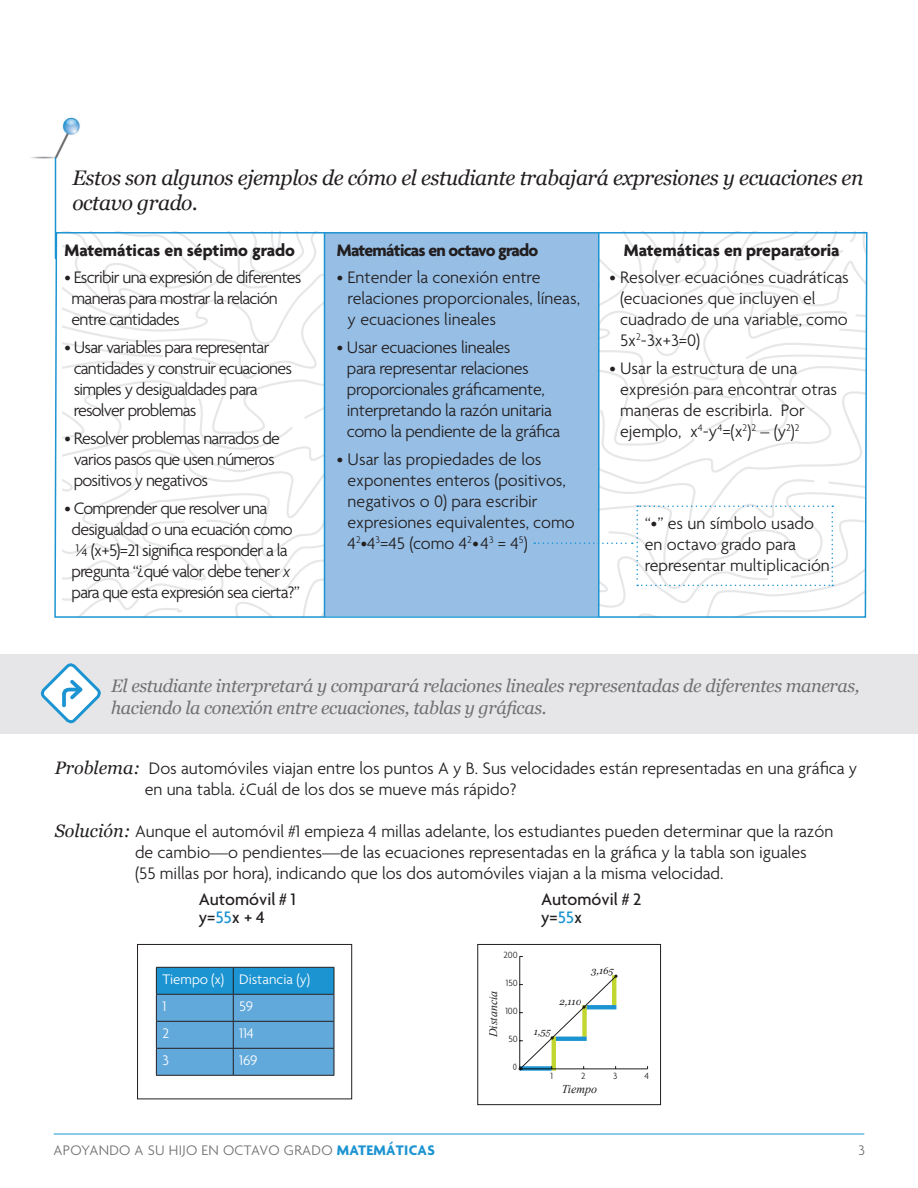
<style>
.page{position:relative;width:918px;height:1188px;background:#fff}
.page>*{position:absolute;margin:0;border:0;box-sizing:border-box;transform-origin:0 0}
.Call_Out{font:italic 21px/25.2px "Georgia";letter-spacing:-.02em;color:#231f20}
.Bullet_Copy{font:300 18px/21px "Agenda";letter-spacing:-.005em;color:#231f20}
.Bullet_Copy-2{font:300 18px/21px "Agenda";letter-spacing:-.04em;color:#231f20}
.Call_Out-2{font:italic 18px/21.6px "Georgia";letter-spacing:-.02em;color:#717074}
.Bullet_Copy-3{font:700 18px "Agenda";letter-spacing:-.01em;color:#231f20}
.Bullet_Copy-4{font:500 18px/18px "Agenda";color:#231f20}
.Bullet_Copy-5{font:700 18px "Agenda";letter-spacing:-.04em;color:#231f20}
.t1{font:300 15px "Agenda";letter-spacing:.02em;color:#717074}
.Bullet_Copy-6{font:300 15px "Agenda";color:#fff}
.Bullet_Copy-7{font:italic 12px "Times New Roman";color:#231f20}
.t2{font:italic 9.75px/13.2px "Georgia";color:#231f20;text-align:center}
.t3{font:300 9.75px "Agenda";color:#231f20}
.s1{font-style:italic}
.s2{font-family:"Georgia";font-weight:400;font-style:italic}
.s3{color:#1c94d2}
.s4{font-family:"Agenda";font-weight:300;font-style:normal}
.s5{font-weight:700;color:#1c94d2}
</style>
<div class="page">
<img style="left:31px;top:117px;width:49px;height:43px">
<hr style="left:55px;top:158px;width:1px;height:100px;background:#1c94d2">
<hr style="left:54px;top:1134px;width:810px;height:1px;background:#1c94d2">
<div style="left:0;top:654px;width:918px;height:80px;background:#e6e6e8"></div>
<svg style="left:40px;top:663px;width:61px;height:61px"></svg>
<svg style="left:156px;top:967px;width:179px;height:108px;background:#4e9ccf"></svg>
<hr style="left:156px;top:1075px;width:77px;height:1px;background:#231f20">
<hr style="left:233px;top:1075px;width:101px;height:1px;background:#231f20">
<hr style="left:520px;top:1069px;width:128px;height:1px;background:#231f20">
<hr style="left:519px;top:956px;width:1px;height:113px;background:#231f20">
<svg style="left:519px;top:975px;width:98px;height:95px"></svg>
<svg style="left:520px;top:1066px;width:32px;height:5px"></svg>
<hr style="left:556px;top:1037px;width:31px;height:4px;background:#1c94d2">
<hr style="left:587px;top:1005px;width:29px;height:4px;background:#1c94d2">
<hr style="left:612px;top:975px;width:4px;height:30px;background:#c1d72f">
<div style="left:582px;top:1005px;width:5px;height:32px;background:#c1d72f"></div>
<hr style="left:552px;top:1037px;width:4px;height:34px;background:#c1d72f">
<div style="left:137px;top:944px;width:215px;height:155px;border:1px solid #231f20"></div>
<div style="left:477px;top:944px;width:184px;height:161px;border:1px solid #231f20"></div>
<svg style="left:54px;top:231px;width:814px;height:387px"></svg>
<p class="Call_Out" style="left:72px;top:165px;width:793px">Estos son algunos ejemplos de cómo el estudiante trabajará expresiones y ecuaciones en octavo grado.</p>
<p class="Bullet_Copy-3" style="left:64px;top:240px;width:232px">Matemáticas en séptimo grado</p>
<p class="Bullet_Copy-2" style="left:72px;top:268px;width:231px;text-indent:-7px">• Escribir una expresión de diferentes maneras para mostrar la relación entre cantidades</p>
<p class="Bullet_Copy-2" style="left:74px;top:338px;width:220px;text-indent:-9px">• Usar variables para representar cantidades y construir ecuaciones simples y desigualdades para resolver problemas</p>
<p class="Bullet_Copy-2" style="left:74px;top:429px;width:208px;text-indent:-9px">• Resolver problemas narrados de varios pasos que usen números positivos y negativos</p>
<p class="Bullet_Copy-2" style="left:72px;top:498px;width:230px;text-indent:-7px">• Comprender que resolver una desigualdad o una ecuación como ¼ (x+5)=21 significa responder a la pregunta “¿qué valor debe tener <span class="s1">x </span>para que esta expresión sea cierta?”</p>
<p class="Bullet_Copy-5" style="left:337px;top:240px;width:203px">Matemáticas en octavo grado</p>
<p class="Bullet_Copy" style="left:348px;top:268px;width:234px;text-indent:-11px">• Entender la conexión entre relaciones proporcionales, líneas, y ecuaciones lineales</p>
<p class="Bullet_Copy" style="left:347px;top:338px;width:215px;text-indent:-10px">• Usar ecuaciones lineales<br>para representar relaciones proporcionales gráficamente, interpretando la razón unitaria como la pendiente de la gráfica</p>
<p class="Bullet_Copy" style="left:348px;top:450px;width:229px;text-indent:-11px">• Usar las propiedades de los exponentes enteros (positivos, negativos o 0) para escribir expresiones equivalentes, como<br>4<sup>2</sup>•4<sup>3</sup>=45 (como 4<sup>2</sup>•4<sup>3</sup> = 4<sup>5</sup>)</p>
<p class="Bullet_Copy-3" style="left:624px;top:240px;width:217px">Matemáticas en preparatoria</p>
<p class="Bullet_Copy" style="left:620px;top:268px;width:230px;text-indent:-11px">• Resolver ecuaciónes cuadráticas (ecuaciones que incluyen el cuadrado de una variable, como<br>5x<sup>2</sup>-3x+3=0)</p>
<p class="Bullet_Copy" style="left:620px;top:359px;width:219px;text-indent:-11px">• Usar la estructura de una expresión para encontrar otras maneras de escribirla. Por ejemplo, x<sup>4</sup>-y<sup>4</sup>=(x<sup>2</sup>)<sup>2</sup> – (y<sup>2</sup>)<sup>2</sup></p>
<p class="Bullet_Copy" style="left:645px;top:514px;width:187px">“•” es un símbolo usado en octavo grado para representar multiplicación</p>
<p class="Call_Out-2" style="left:111px;top:676px;width:750px">El estudiante interpretará y comparará relaciones lineales representadas de diferentes maneras, haciendo la conexión entre ecuaciones, tablas y gráficas.</p>
<p class="Bullet_Copy" style="left:145px;top:759px;width:714px;text-indent:-90px"><span class="s2">Problema:</span> Dos automóviles viajan entre los puntos A y B. Sus velocidades están representadas en una gráfica y en una tabla. ¿Cuál de los dos se mueve más rápido?</p>
<p class="Bullet_Copy" style="left:135px;top:822px;width:700px;text-indent:-80px"><span class="s2">Solución:</span> Aunque el automóvil #1 empieza 4 millas adelante, los estudiantes pueden determinar que la razón de cambio—o pendientes—de las ecuaciones representadas en la gráfica y la tabla son iguales<br>(55 millas por hora), indicando que los dos automóviles viajan a la misma velocidad.</p>
<p class="Bullet_Copy-4" style="left:199px;top:892px;width:98px">Automóvil # 1 y=<span class="s3">55</span>x + 4</p>
<p class="Bullet_Copy-4" style="left:541px;top:892px;width:102px">Automóvil # 2 y=<span class="s3">55</span>x</p>
<p class="Bullet_Copy-6" style="left:162px;top:971px;width:63px">Tiempo (x)</p>
<p class="Bullet_Copy-6" style="left:239px;top:971px;width:72px">Distancia (y)</p>
<p class="Bullet_Copy-6" style="left:162px;top:998px;width:5px">1</p>
<p class="Bullet_Copy-6" style="left:239px;top:998px;width:16px">59</p>
<p class="Bullet_Copy-6" style="left:162px;top:1025px;width:8px">2</p>
<p class="Bullet_Copy-6" style="left:239px;top:1025px;width:16px">114</p>
<p class="Bullet_Copy-6" style="left:162px;top:1052px;width:8px">3</p>
<p class="Bullet_Copy-6" style="left:239px;top:1052px;width:20px">169</p>
<p class="t3" style="left:504px;top:949px;width:16px">200</p>
<p class="t3" style="left:506px;top:978px;width:13px">150</p>
<p class="Bullet_Copy-7" style="left:485px;top:1037px;width:48px;rotate:-90deg">Distancia</p>
<p class="t2" style="left:488px;top:1036px;width:40px;rotate:-90deg">Distance</p>
<p class="t3" style="left:505px;top:1006px;width:14px">100</p>
<p class="t3" style="left:508px;top:1034px;width:11px">50</p>
<p class="t3" style="left:513px;top:1062px;width:6px">0</p>
<p class="t2" style="left:591px;top:964px;width:24px">3,165</p>
<p class="t2" style="left:559px;top:995px;width:24px">2,110</p>
<p class="t2" style="left:534px;top:1025px;width:19px">1,55</p>
<p class="t3" style="left:551px;top:1070px;width:4px">1</p>
<p class="t2" style="left:570px;top:1069px;width:24px"><span class="s4">2<br></span>Time</p>
<p class="Bullet_Copy-7" style="left:562px;top:1081px;width:37px">Tiempo</p>
<p class="t3" style="left:613px;top:1070px;width:6px">3</p>
<p class="t3" style="left:644px;top:1070px;width:6px">4</p>
<p class="t1" style="left:54px;top:1142px;width:383px">APOYANDO A SU HIJO EN OCTAVO GRADO <span class="s5">MATEMÁTICAS</span></p>
<p class="t1" style="left:859px;top:1142px;width:8px">3</p>
</div>
